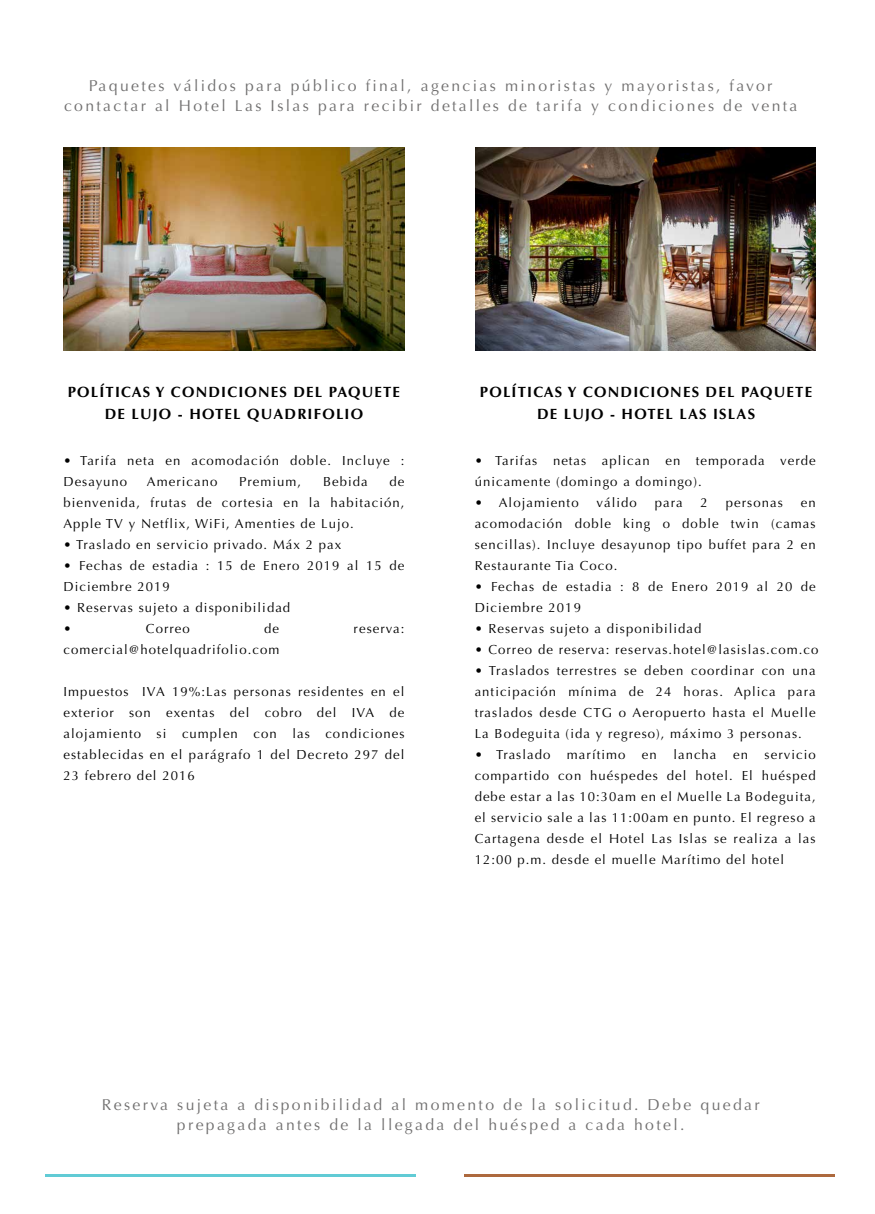
<style>
.page{position:relative;width:875px;height:1214px;background:#fff}
.page>*{position:absolute;margin:0;border:0;box-sizing:border-box;transform-origin:0 0}
.t1{font:15.75px/19.2px "Optima";letter-spacing:.15em;color:#706f6f;text-align:center}
.t2{font:700 14.88px/21.9px "Optima";letter-spacing:.08em;color:#000;text-align:center}
.t3{font:13.12px/21px "Optima";letter-spacing:.08em;color:#000}
</style>
<div class="page">
<img style="left:475px;top:148px;width:341px;height:203px">
<hr style="left:465px;top:1174px;width:370px;height:3px;background:#ad693e">
<hr style="left:46px;top:1174px;width:370px;height:3px;background:#1eb5c4">
<img style="left:64px;top:148px;width:340px;height:203px">
<p class="t1" style="left:64px;top:77px;width:735px">Paquetes válidos para público final, agencias minoristas y mayoristas, favor contactar al Hotel Las Islas para recibir detalles de tarifa y condiciones de venta</p>
<p class="t2" style="left:68px;top:381px;width:334px">POLÍTICAS Y CONDICIONES DEL PAQUETE<br>DE LUJO - HOTEL QUADRIFOLIO</p>
<p class="t3" style="left:63px;top:450px;width:342px">• Tarifa neta en acomodación doble. Incluye :<br>Desayuno</p>
<p class="t3" style="left:63px;top:471px;width:343px;text-align:justify;text-indent:326px">de bienvenida, frutas de cortesia en la habitación, Apple TV y Netflix, WiFi, Amenties de Lujo.</p>
<p class="t3" style="left:63px;top:534px;width:279px">• Traslado en servicio privado. Máx 2 pax</p>
<p class="t3" style="left:63px;top:555px;width:343px">• Fechas de estadia : 15 de Enero 2019 al 15 de<br>Diciembre 2019</p>
<p class="t3" style="left:63px;top:597px;width:228px">• Reservas sujeto a disponibilidad •</p>
<p class="t3" style="left:147px;top:471px;width:72px">Americano</p>
<p class="t3" style="left:239px;top:471px;width:64px">Premium,</p>
<p class="t3" style="left:323px;top:471px;width:46px">Bebida</p>
<p class="t3" style="left:146px;top:618px;width:45px">Correo</p>
<p class="t3" style="left:264px;top:618px;width:16px">de</p>
<p class="t3" style="left:354px;top:618px;width:52px">reserva:</p>
<p class="t3" style="left:63px;top:639px;width:217px">comercial@hotelquadrifolio.com</p>
<p class="t3" style="left:63px;top:681px;width:343px;text-align:justify">Impuestos IVA 19%:Las personas residentes en el exterior son exentas del cobro del IVA de alojamiento si cumplen con las condiciones establecidas en el parágrafo 1 del Decreto 297 del 23 febrero del 2016</p>
<p class="t2" style="left:480px;top:382px;width:334px">POLÍTICAS Y CONDICIONES DEL PAQUETE<br>DE LUJO - HOTEL LAS ISLAS</p>
<p class="t3" style="left:475px;top:450px;width:343px">• Tarifas netas aplican en temporada verde únicamente (domingo a domingo).</p>
<p class="t3" style="left:475px;top:492px;width:105px">• Alojamiento</p>
<p class="t3" style="left:597px;top:492px;width:42px">válido</p>
<p class="t3" style="left:655px;top:492px;width:29px">para</p>
<p class="t3" style="left:701px;top:492px;width:9px">2</p>
<p class="t3" style="left:726px;top:492px;width:58px">personas</p>
<p class="t3" style="left:475px;top:492px;width:343px;text-align:justify;text-indent:326px">en acomodación doble king o doble twin (camas sencillas). Incluye desayunop tipo buffet para 2 en Restaurante Tia Coco.</p>
<p class="t3" style="left:475px;top:576px;width:343px">• Fechas de estadia : 8 de Enero 2019 al 20 de<br>Diciembre 2019</p>
<p class="t3" style="left:475px;top:618px;width:228px">• Reservas sujeto a disponibilidad</p>
<p class="t3" style="left:475px;top:639px;width:345px">• Correo de reserva: reservas.hotel@lasislas.com.co</p>
<p class="t3" style="left:475px;top:660px;width:343px;text-align:justify">• Traslados terrestres se deben coordinar con una anticipación mínima de 24 horas. Aplica para traslados desde CTG o Aeropuerto hasta el Muelle La Bodeguita (ida y regreso), máximo 3 personas.</p>
<p class="t3" style="left:475px;top:744px;width:77px">• Traslado</p>
<p class="t3" style="left:567px;top:744px;width:60px">marítimo</p>
<p class="t3" style="left:642px;top:744px;width:16px">en</p>
<p class="t3" style="left:674px;top:744px;width:44px">lancha</p>
<p class="t3" style="left:733px;top:744px;width:16px">en</p>
<p class="t3" style="left:475px;top:744px;width:343px;text-align:justify;text-indent:290px">servicio compartido con huéspedes del hotel. El huésped debe estar a las 10:30am en el Muelle La Bodeguita, el servicio sale a las 11:00am en punto. El regreso a Cartagena desde el Hotel Las Islas se realiza a las 12:00 p.m. desde el muelle Marítimo del hotel</p>
<p class="t1" style="left:102px;top:1095px;width:659px">Reserva sujeta a disponibilidad al momento de la solicitud. Debe quedar prepagada antes de la llegada del huésped a cada hotel.</p>
</div>
